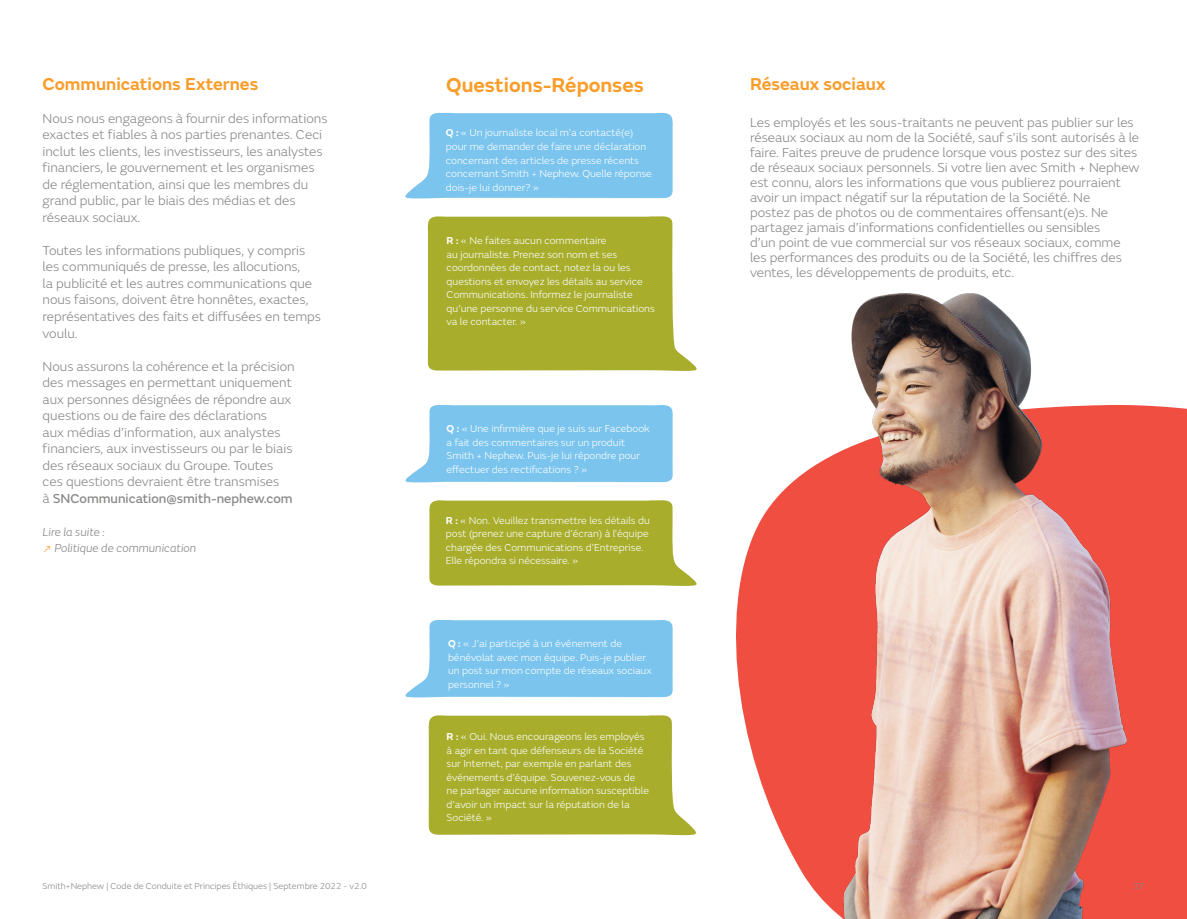
<style>
.page{position:relative;width:1187px;height:919px;background:#fff}
.page>*{position:absolute;margin:0;border:0;box-sizing:border-box;transform-origin:0 0}
.t1{font:600 21px "FS Emeric";color:#f99d2a}
.t2{font:600 18px "FS Emeric";color:#f99d2a}
.t3{font:300 13.5px/16.5px "FS Emeric";color:#888786}
.t4{font:13.5px "FS Emeric Core";color:#888786}
.t5{font:italic 300 12px/16.5px "FS Emeric";color:#888786}
.t6{font:300 10.5px/13.5px "FS Emeric";color:#fff}
.t7{font:300 9px "FS Emeric";color:#888786}
.t8{font:9px "FS Emeric";color:#888786}
.s1{font-family:"FS Emeric";font-weight:300}
.s2{color:#f99d2a}
.s3{font-weight:600}
</style>
<div class="page">
<svg style="left:736px;top:406px;width:450px;height:512px;fill:#f04e41"></svg>
<svg style="left:405px;top:112px;width:268px;height:87px;background:#87caee"></svg>
<svg style="left:427px;top:216px;width:270px;height:155px;background:#b1b543"></svg>
<svg style="left:405px;top:405px;width:268px;height:77px;background:#85c8ee"></svg>
<svg style="left:429px;top:500px;width:268px;height:86px;background:#b0b43f"></svg>
<svg style="left:405px;top:620px;width:268px;height:77px;background:#85c8ee"></svg>
<svg style="left:428px;top:715px;width:268px;height:120px;background:#b0b440"></svg>
<img style="left:828px;top:293px;width:328px;height:625px">
<h2 class="t2" style="left:43px;top:70px;width:217px">Communications Externes</h2>
<p class="t3" style="left:43px;top:109px;width:286px">Nous nous engageons à fournir des informations exactes et fiables à nos parties prenantes. Ceci inclut les clients, les investisseurs, les analystes financiers, le gouvernement et les organismes de réglementation, ainsi que les membres du grand public, par le biais des médias et des réseaux sociaux.</p>
<p class="t3" style="left:43px;top:241px;width:280px">Toutes les informations publiques, y compris les communiqués de presse, les allocutions,<br>la publicité et les autres communications que nous faisons, doivent être honnêtes, exactes, représentatives des faits et diffusées en temps voulu.</p>
<p class="t3" style="left:43px;top:357px;width:253px">Nous assurons la cohérence et la précision des messages en permettant uniquement aux personnes désignées de répondre aux questions ou de faire des déclarations<br>aux médias d’information, aux analystes financiers, aux investisseurs ou par le biais des réseaux sociaux du Groupe. Toutes ces questions devraient être transmises</p>
<p class="t4" style="left:43px;top:488px;width:251px"><span class="s1">à</span> SNCommunication@smith-nephew.com</p>
<p class="t5" style="left:43px;top:523px;width:155px">Lire la suite :<br><span class="s2">↗</span> Politique de communication</p>
<h1 class="t1" style="left:446px;top:69px;width:199px">Questions-Réponses</h1>
<p class="t6" style="left:446px;top:126px;width:207px"><span class="s3">Q :</span> « Un journaliste local m’a contacté(e) pour me demander de faire une déclaration concernant des articles de presse récents concernant Smith + Nephew. Quelle réponse dois-je lui donner? »</p>
<p class="t6" style="left:446px;top:234px;width:210px"><span class="s3">R :</span> « Ne faites aucun commentaire<br>au journaliste. Prenez son nom et ses coordonnées de contact, notez la ou les questions et envoyez les détails au service Communications. Informez le journaliste qu’une personne du service Communications va le contacter. »</p>
<p class="t6" style="left:446px;top:421px;width:205px"><span class="s3">Q :</span> « Une infirmière que je suis sur Facebook a fait des commentaires sur un produit Smith + Nephew. Puis-je lui répondre pour effectuer des rectifications ? »</p>
<p class="t6" style="left:446px;top:513px;width:205px"><span class="s3">R :</span> « Non. Veuillez transmettre les détails du post (prenez une capture d’écran) à l’équipe chargée des Communications d’Entreprise.<br>Elle répondra si nécessaire. »</p>
<p class="t6" style="left:448px;top:636px;width:205px"><span class="s3">Q :</span> « J’ai participé à un événement de bénévolat avec mon équipe. Puis-je publier un post sur mon compte de réseaux sociaux personnel ? »</p>
<p class="t6" style="left:446px;top:729px;width:204px"><span class="s3">R :</span> « Oui. Nous encourageons les employés à agir en tant que défenseurs de la Société sur Internet, par exemple en parlant des événements d’équipe. Souvenez-vous de ne partager aucune information susceptible d’avoir un impact sur la réputation de la Société. »</p>
<h2 class="t2" style="left:750px;top:70px;width:137px">Réseaux sociaux</h2>
<p class="t3" style="left:750px;top:114px;width:391px;line-height:15px">Les employés et les sous-traitants ne peuvent pas publier sur les réseaux sociaux au nom de la Société, sauf s’ils sont autorisés à le faire. Faites preuve de prudence lorsque vous postez sur des sites de réseaux sociaux personnels. Si votre lien avec Smith + Nephew est connu, alors les informations que vous publierez pourraient avoir un impact négatif sur la réputation de la Société. Ne<br>postez pas de photos ou de commentaires offensant(e)s. Ne partagez jamais d’informations confidentielles ou sensibles<br>d’un point de vue commercial sur vos réseaux sociaux, comme les performances des produits ou de la Société, les chiffres des ventes, les développements de produits, etc.</p>
<p class="t7" style="left:43px;top:879px;width:326px">Smith+Nephew | Code de Conduite et Principes Éthiques | Septembre 2022 - v2.0</p>
<p class="t8" style="left:1133px;top:879px;width:12px">17</p>
</div>
